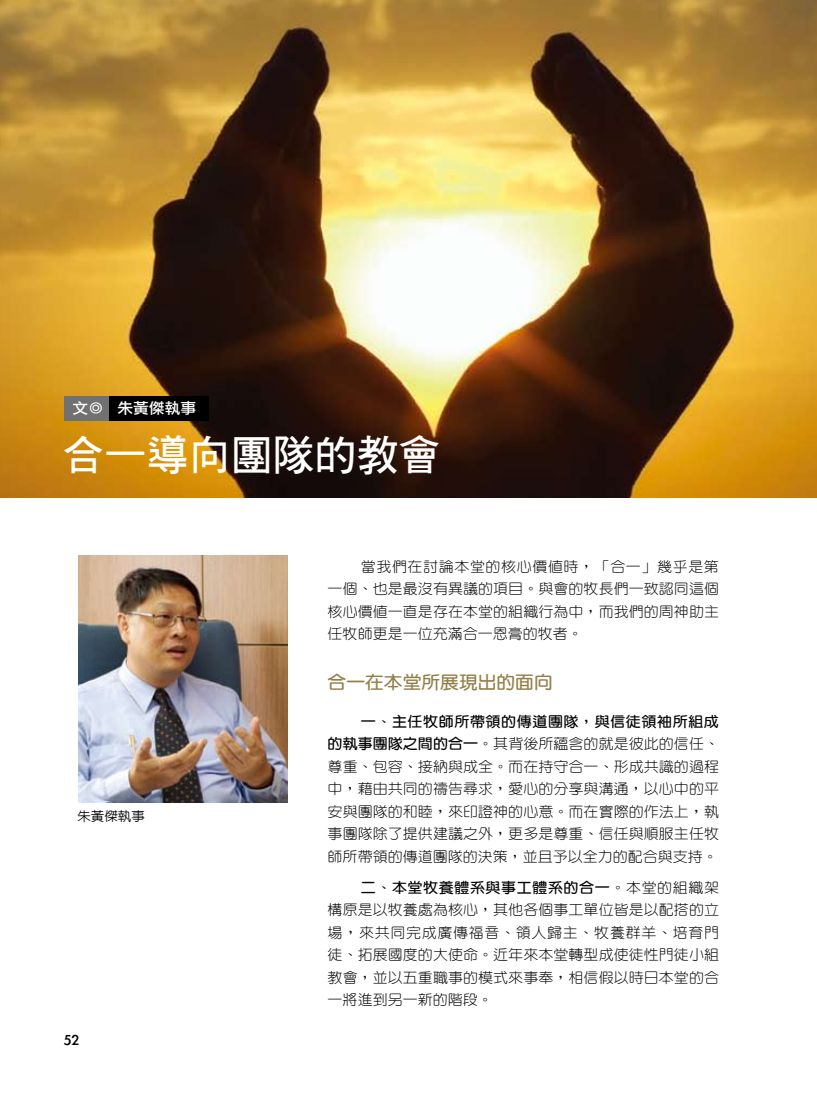
<style>
.page{position:relative;width:817px;height:1102px;background:#fff}
.page>*{position:absolute;margin:0;border:0;box-sizing:border-box;transform-origin:0 0}
.t1{font:42px "DF Hei Bd HK BF";color:#fff}
.t2{font:700 17.85px "Yen Round";color:#937f49;scale:1.05 1}
.t3{font:16.5px "Li Gothic Med";color:#000}
.t4{font:15px "Li Gothic Med";color:#fff;scale:1.05 1}
.t5{font:300 14.25px/22.5px "Yen Round";letter-spacing:.005em;color:#000;text-align:justify;scale:1.05 1}
.t6{font:500 12.9px "Yen Round";color:#000;scale:1.05 1}
.s1{font-weight:700}
</style>
<div class="page">
<img style="left:0;top:0;width:816px;height:497px">
<div style="left:64px;top:396px;width:45px;height:25px;background:#727172"></div>
<div style="left:109px;top:395px;width:100px;height:25px;background:#000"></div>
<img style="left:78px;top:556px;width:210px;height:246px">
<p class="t4" style="left:72px;top:400px;width:119px">文◎ 朱黃傑執事</p>
<p class="t1" style="left:62px;top:434px;width:379px">合一導向團隊的教會</p>
<p class="t6" style="left:77px;top:809px;width:66px">朱黃傑執事</p>
<p class="t3" style="left:64px;top:1031px;width:17px">52</p>
<p class="t5" style="left:327px;top:555px;width:374px;text-indent:33px">當我們在討論本堂的核心價值時，「合一」幾乎是第一個、也是最沒有異議的項目。與會的牧長們一致認同這個核心價值一直是存在本堂的組織行為中，而我們的周神助主任牧師更是一位充滿合一恩膏的牧者。</p>
<p class="t2" style="left:327px;top:672px;width:216px">合一在本堂所展現出的面向</p>
<p class="t5" style="left:327px;top:710px;width:374px;text-indent:33px"><span class="s1">一、主任牧師所帶領的傳道團隊，與信徒領袖所組成的執事團隊之間的合一。</span>其背後所蘊含的就是彼此的信任、尊重、包容、接納與成全。而在持守合一、形成共識的過程中，藉由共同的禱告尋求，愛心的分享與溝通，以心中的平安與團隊的和睦，來印證神的心意。而在實際的作法上，執事團隊除了提供建議之外，更多是尊重、信任與順服主任牧師所帶領的傳道團隊的決策，並且予以全力的配合與支持。</p>
<p class="t5" style="left:327px;top:876px;width:374px;text-indent:33px"><span class="s1">二、本堂牧養體系與事工體系的合一。</span>本堂的組織架構原是以牧養處為核心，其他各個事工單位皆是以配搭的立場，來共同完成廣傳福音、領人歸主、牧養群羊、培育門徒、拓展國度的大使命。近年來本堂轉型成使徒性門徒小組教會，並以五重職事的模式來事奉，相信假以時日本堂的合一將進到另一新的階段。</p>
</div>
